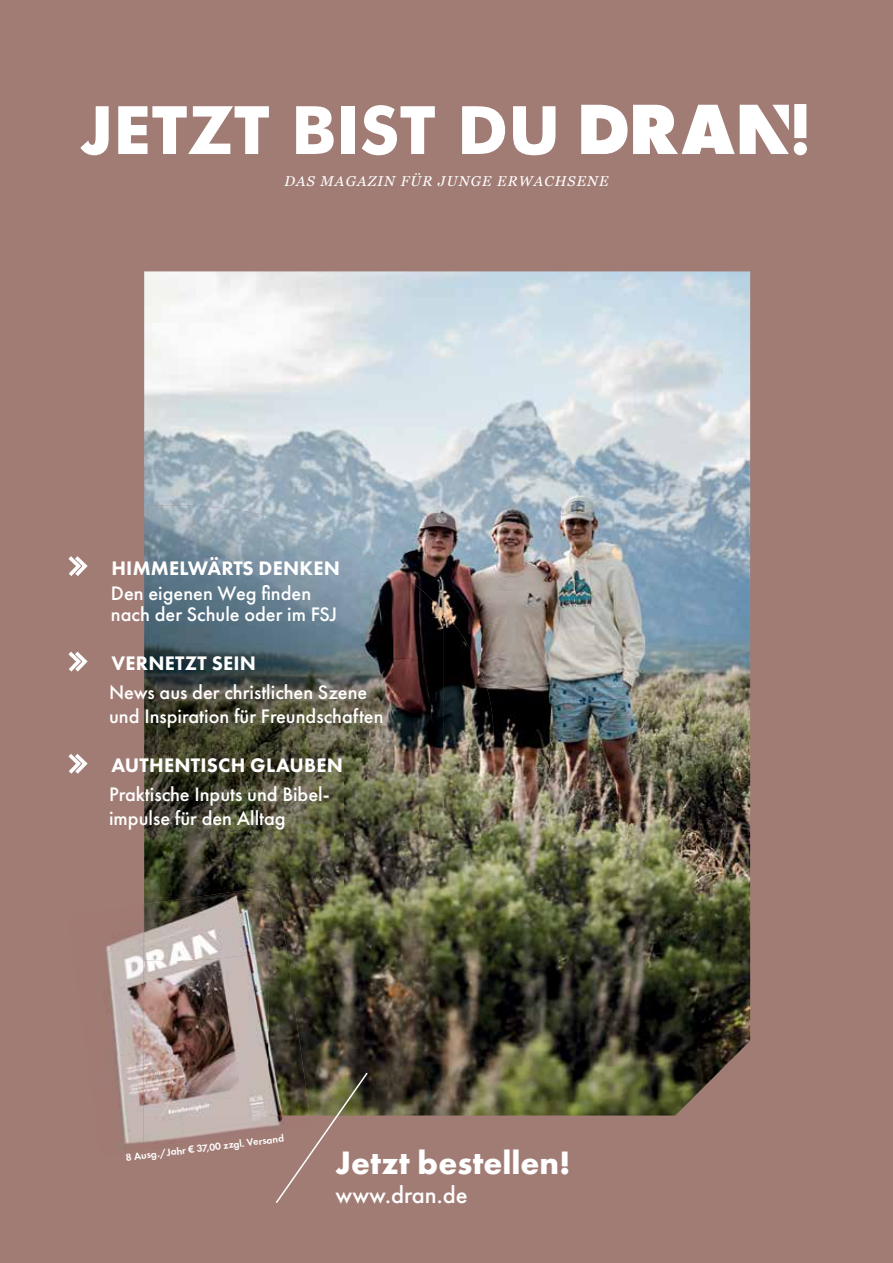
<style>
.page{position:relative;width:893px;height:1263px;background:#a17c75}
.page>*{position:absolute;margin:0;border:0;box-sizing:border-box;transform-origin:0 0}
.t1{font:700 66.75px "Futura BT";color:#fff}
.t2{font:700 33.6px "Futura PT";color:#fff}
.t3{font:500 24.6px "Futura PT";color:#fff}
.t4{font:500 20.4px/24.5px "Futura PT";color:#fff}
.t5{font:800 20.4px "Futura PT";letter-spacing:.01em;color:#fff}
.t6{font:italic 14.25px "Georgia";letter-spacing:.08em;color:#fff}
.t7{font:600 10.5px "Futura PT";color:#fff}
</style>
<div class="page">
<img style="left:144px;top:271px;width:606px;height:844px">
<img style="left:144px;top:505px;width:200px;height:441px">
<img style="left:344px;top:541px;width:50px;height:385px">
<img style="left:393px;top:568px;width:51px;height:330px">
<img style="left:443px;top:611px;width:50px;height:244px">
<svg style="left:581px;top:959px;width:170px;height:157px;background:#413e2b"></svg>
<svg style="left:276px;top:1071px;width:93px;height:132px"></svg>
<svg style="left:68px;top:556px;width:20px;height:20px"></svg>
<svg style="left:68px;top:651px;width:20px;height:21px"></svg>
<svg style="left:68px;top:754px;width:20px;height:20px"></svg>
<svg style="left:581px;top:105px;width:208px;height:49px"></svg>
<img style="left:144px;top:1115px;width:37px;height:28px">
<img style="left:181px;top:1115px;width:131px;height:30px">
<img style="left:144px;top:961px;width:124px;height:154px">
<img style="left:268px;top:946px;width:42px;height:169px">
<img style="left:144px;top:885px;width:142px;height:76px">
<img style="left:106px;top:931px;width:38px;height:121px">
<img style="left:114px;top:1052px;width:30px;height:96px">
<h1 class="t1" style="left:81px;top:90px;width:481px">JETZT BIST DU</h1>
<h1 class="t1" style="left:789px;top:90px;width:24px">!</h1>
<p class="t6" style="left:284px;top:170px;width:326px">DAS MAGAZIN FÜR JUNGE ERWACHSENE</p>
<p class="t5" style="left:111px;top:555px;width:230px">HIMMELWÄRTS DENKEN</p>
<p class="t4" style="left:111px;top:583px;width:228px;line-height:21px">Den eigenen Weg finden nach der Schule oder im FSJ</p>
<p class="t5" style="left:111px;top:651px;width:146px">VERNETZT SEIN</p>
<p class="t4" style="left:109px;top:680px;width:276px">News aus der christlichen Szene und Inspiration für Freundschaften</p>
<p class="t5" style="left:111px;top:753px;width:233px">AUTHENTISCH GLAUBEN</p>
<p class="t4" style="left:109px;top:782px;width:222px">Praktische Inputs und Bibel&shy;impulse für den Alltag</p>
<p class="t7" style="left:125px;top:1151px;width:161px;rotate:-7deg">8 Ausg./Jahr € 3 7,00 zzgl. Versand</p>
<h2 class="t2" style="left:335px;top:1141px;width:237px">Jetzt bestellen!</h2>
<p class="t3" style="left:335px;top:1180px;width:134px">www.dran.de</p>
</div>
